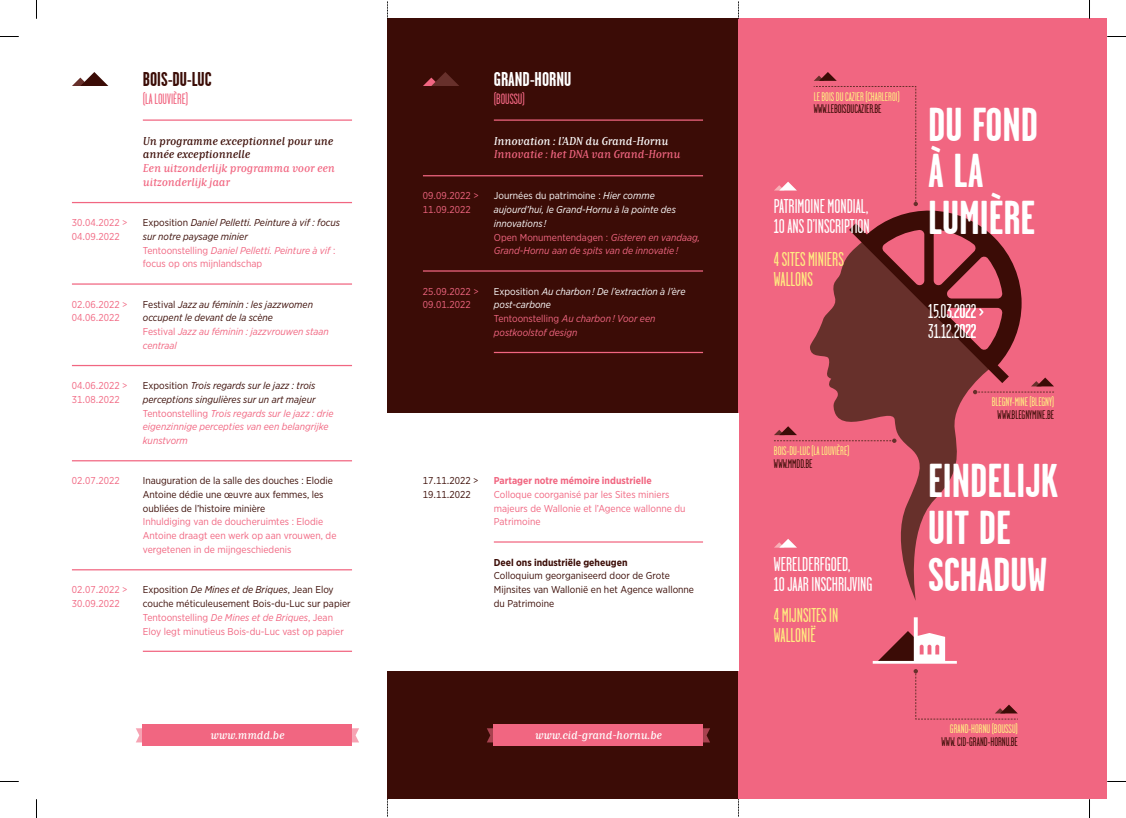
<style>
.page{position:relative;width:1126px;height:818px;background:#fff}
.page>*{position:absolute;margin:0;border:0;box-sizing:border-box;transform-origin:0 0}
.t1{font:700 47.5px/93px "Garage Gothic";color:#fff}
.t2{font:20px/20px "Garage Gothic";color:#fff}
.t3{font:20px/20px "Garage Gothic";color:#ffeb82}
.t4{font:700 20px "Garage Gothic";color:#3b0c06}
.t5{font:700 20px "Garage Gothic";color:#fff}
.t6{font:15px "Garage Gothic";color:#f16681}
.t7{font:12.5px "Garage Gothic";color:#ffeb82}
.t8{font:12.5px "Garage Gothic";color:#3b0c06}
.t9{font:italic 11.25px/13.8px "Matrix IIOT";color:#f16681}
.t10{font:italic 11.25px "Matrix IIOT";color:#fff}
.t11{font:italic 11.25px/13.8px "Matrix IIOT";color:#3b0c06}
.t12{font:10px/13.8px "Gotham Narrow";color:#3b0c06}
.t13{font:10px/13.8px "Gotham Narrow";color:#f16681}
.t14{font:italic 10px/13.8px "Gotham Narrow";color:#fff}
.t15{font:italic 10px/13.8px "Gotham Narrow";color:#3b0c06}
.t16{font:italic 10px/13.8px "Gotham Narrow";color:#f16681}
.t17{font:700 10px "Gotham Narrow";color:#f16681}
.t18{font:700 10px "Gotham Narrow";color:#3b0c06}
.s1{font-style:normal}
.s2{font-style:normal;color:#f16681}
.s3{color:#f16681}
.s4{font-style:normal;color:#3b0c06}
.s5{color:#3b0c06}
.s6{font-style:italic}
.s7{font-style:italic;color:#f16681}
</style>
<div class="page">
<div style="left:387px;top:19px;width:351px;height:779px;background:#3b0c06"></div>
<div style="left:738px;top:19px;width:369px;height:779px;background:#f16681"></div>
<div style="left:387px;top:413px;width:351px;height:257px;background:#fff"></div>
<svg style="left:810px;top:341px;width:166px;height:259px"></svg>
<svg style="left:775px;top:539px;width:21px;height:8px"></svg>
<svg style="left:774px;top:181px;width:22px;height:9px"></svg>
<svg style="left:774px;top:426px;width:122px;height:16px"></svg>
<svg style="left:872px;top:617px;width:146px;height:102px"></svg>
<svg style="left:813px;top:72px;width:240px;height:322px"></svg>
<hr style="left:143px;top:119px;width:209px;height:2px;background:#f16681">
<hr style="left:72px;top:202px;width:280px;height:1px;background:#f16681">
<hr style="left:72px;top:283px;width:280px;height:1px;background:#f16681">
<hr style="left:72px;top:364px;width:280px;height:2px;background:#f16681">
<hr style="left:72px;top:460px;width:280px;height:1px;background:#f16681">
<hr style="left:72px;top:569px;width:280px;height:1px;background:#f16681">
<hr style="left:143px;top:650px;width:209px;height:1px;background:#f16681">
<hr style="left:494px;top:119px;width:209px;height:2px;background:#f16681">
<hr style="left:423px;top:175px;width:280px;height:1px;background:#f16681">
<hr style="left:423px;top:270px;width:280px;height:1px;background:#f16681">
<hr style="left:494px;top:351px;width:209px;height:2px;background:#f16681">
<svg style="left:423px;top:72px;width:36px;height:14px"></svg>
<svg style="left:72px;top:72px;width:36px;height:14px"></svg>
<svg style="left:136px;top:727px;width:7px;height:15px"></svg>
<svg style="left:352px;top:728px;width:7px;height:14px"></svg>
<div style="left:143px;top:724px;width:209px;height:21px;background:#f16681"></div>
<svg style="left:487px;top:727px;width:7px;height:15px"></svg>
<svg style="left:703px;top:728px;width:7px;height:14px"></svg>
<div style="left:494px;top:724px;width:209px;height:21px;background:#f16681"></div>
<hr style="left:494px;top:541px;width:209px;height:1px;background:#f16681">
<svg style="left:387px;top:1px;width:1px;height:18px"></svg>
<svg style="left:387px;top:798px;width:1px;height:18px"></svg>
<svg style="left:738px;top:1px;width:1px;height:18px"></svg>
<svg style="left:738px;top:798px;width:1px;height:18px"></svg>
<svg style="left:0;top:36px;width:19px;height:1px"></svg>
<svg style="left:1107px;top:36px;width:18px;height:1px"></svg>
<svg style="left:36px;top:0;width:1px;height:19px"></svg>
<svg style="left:36px;top:799px;width:1px;height:18px"></svg>
<svg style="left:1088px;top:0;width:2px;height:19px"></svg>
<svg style="left:1088px;top:798px;width:2px;height:19px"></svg>
<h2 class="t4" style="left:143px;top:68px;width:70px">BOIS-DU-LUC</h2>
<h3 class="t6" style="left:143px;top:91px;width:47px">(LA LOUVIÈRE)</h3>
<p class="t11" style="left:143px;top:134px;width:192px">Un programme exceptionnel pour une année exceptionnelle</p>
<p class="t9" style="left:143px;top:161px;width:193px">Een uitzonderlijk programma voor een uitzonderlijk jaar</p>
<p class="t13" style="left:72px;top:215px;width:57px">30.04.2022 &gt;<br>04.09.2022</p>
<p class="t15" style="left:143px;top:215px;width:199px"><span class="s1">Exposition</span> Daniel Pelletti. Peinture à vif : focus sur notre paysage minier<br><span class="s2">Tentoonstelling</span> <span class="s3">Daniel Pelletti. Peinture à vif</span> <span class="s2">: focus op ons mijnlandschap</span></p>
<p class="t13" style="left:72px;top:297px;width:57px">02.06.2022 &gt;<br>04.06.2022</p>
<p class="t15" style="left:143px;top:297px;width:187px"><span class="s1">Festival</span> Jazz au féminin : les jazzwomen occupent le devant de la scène<br><span class="s2">Festival</span> <span class="s3">Jazz au féminin : jazzvrouwen staan centraal</span></p>
<p class="t13" style="left:72px;top:378px;width:57px">04.06.2022 &gt;<br>31.08.2022</p>
<p class="t16" style="left:143px;top:378px;width:192px"><span class="s4">Exposition</span> <span class="s5">Trois regards sur le jazz : trois perceptions singulières sur un art majeur </span><span class="s1">Tentoonstelling</span> Trois regards sur le jazz : drie eigenzinnige percepties van een belangrijke kunstvorm</p>
<p class="t13" style="left:72px;top:473px;width:49px">02.07.2022</p>
<p class="t13" style="left:72px;top:582px;width:57px">02.07.2022 &gt;<br>30.09.2022</p>
<p class="t12" style="left:143px;top:473px;width:192px">Inauguration de la salle des douches : Elodie<br>Antoine dédie une œuvre aux femmes, les oubliées de l’histoire minière</p>
<p class="t13" style="left:143px;top:514px;width:195px">Inhuldiging van de doucheruimtes : Elodie<br>Antoine draagt een werk op aan vrouwen, de vergetenen in de mijngeschiedenis</p>
<p class="t12" style="left:143px;top:582px;width:209px">Exposition <span class="s6">De Mines et de Briques</span>, Jean Eloy couche méticuleusement Bois-du-Luc sur papier <span class="s3">Tentoonstelling</span> <span class="s7">De Mines et de Briques</span><span class="s3">, Jean Eloy legt minutieus Bois-du-Luc vast op papier</span></p>
<p class="t10" style="left:210px;top:728px;width:76px">www.mmdd.be</p>
<h2 class="t5" style="left:494px;top:68px;width:79px">GRAND-HORNU</h2>
<h3 class="t6" style="left:494px;top:91px;width:33px">(BOUSSU)</h3>
<p class="t10" style="left:494px;top:134px;width:176px">Innovation : l’ADN du Grand-Hornu</p>
<p class="t9" style="left:494px;top:147px;width:188px">Innovatie : het DNA van Grand-Hornu</p>
<p class="t13" style="left:423px;top:189px;width:57px">09.09.2022 &gt;<br>11.09.2022</p>
<p class="t14" style="left:494px;top:189px;width:208px"><span class="s1">Journées du patrimoine :</span> Hier comme aujourd’hui, le Grand-Hornu à la pointe des innovations !<br><span class="s2">Open Monumentendagen :</span> <span class="s3">Gisteren en vandaag, Grand-Hornu aan de spits van de innovatie !</span></p>
<p class="t13" style="left:423px;top:284px;width:57px">25.09.2022 &gt;<br>09.01.2022</p>
<p class="t14" style="left:494px;top:284px;width:193px"><span class="s1">Exposition</span> Au charbon ! De l’extraction à l’ère post-carbone<br><span class="s2">Tentoonstelling</span> <span class="s3">Au charbon ! Voor een postkoolstof design</span></p>
<p class="t12" style="left:423px;top:473px;width:57px">17.11.2022 &gt;<br>19.11.2022</p>
<p class="t17" style="left:494px;top:474px;width:159px">Partager notre mémoire industrielle</p>
<p class="t13" style="left:494px;top:487px;width:193px">Colloque coorganisé par les Sites miniers majeurs de Wallonie et l’Agence wallonne du<br>Patrimoine</p>
<p class="t18" style="left:494px;top:555px;width:135px">Deel ons industriële geheugen</p>
<p class="t12" style="left:494px;top:568px;width:202px">Colloquium georganiseerd door de Grote<br>Mijnsites van Wallonië en het Agence wallonne du Patrimoine</p>
<p class="t10" style="left:535px;top:728px;width:128px">www.cid-grand-hornu.be</p>
<p class="t7" style="left:813px;top:90px;width:87px">LE BOIS DU CAZIER (CHARLEROI)</p>
<p class="t8" style="left:813px;top:103px;width:69px">WWW.LEBOISDUCAZIER.BE</p>
<h2 class="t2" style="left:773px;top:197px;width:97px">PATRIMOINE MONDIAL,<br>10 ANS D’INSCRIPTION</h2>
<h2 class="t3" style="left:773px;top:249px;width:71px">4 SITES MINIERS<br>WALLONS</h2>
<p class="t7" style="left:773px;top:444px;width:77px">BOIS-DU-LUC (LA LOUVIÈRE)</p>
<p class="t8" style="left:773px;top:456px;width:40px">WWW.MMDD.BE</p>
<h2 class="t2" style="left:773px;top:553px;width:100px">WERELDERFGOED,<br>10JAAR INSCHRIJVING</h2>
<h2 class="t3" style="left:773px;top:605px;width:66px">4 MIJNSITES IN<br>WALLONIË</h2>
<h1 class="t1" style="left:928px;top:78px;width:111px">DU FOND<br>LUMIÈRE</h1>
<h1 class="t1" style="left:928px;top:124px;width:57px">À LA</h1>
<h2 class="t2" style="left:928px;top:301px;width:57px">15.03.2022 &gt;<br>31.12.2022</h2>
<p class="t7" style="left:991px;top:395px;width:64px">BLEGNY-MINE (BLEGNY)</p>
<p class="t8" style="left:997px;top:408px;width:58px">WWW.BLEGNYMINE.BE</p>
<h1 class="t1" style="left:928px;top:457px;width:132px;line-height:46.5px">EINDELIJK<br>UIT DE</h1>
<h1 class="t1" style="left:928px;top:527px;width:120px">SCHADUW</h1>
<p class="t7" style="left:949px;top:722px;width:69px">GRAND-HORNU (BOUSSU)</p>
<p class="t8" style="left:941px;top:734px;width:78px">WWW. CID-GRAND-HORNU.BE</p>
</div>
